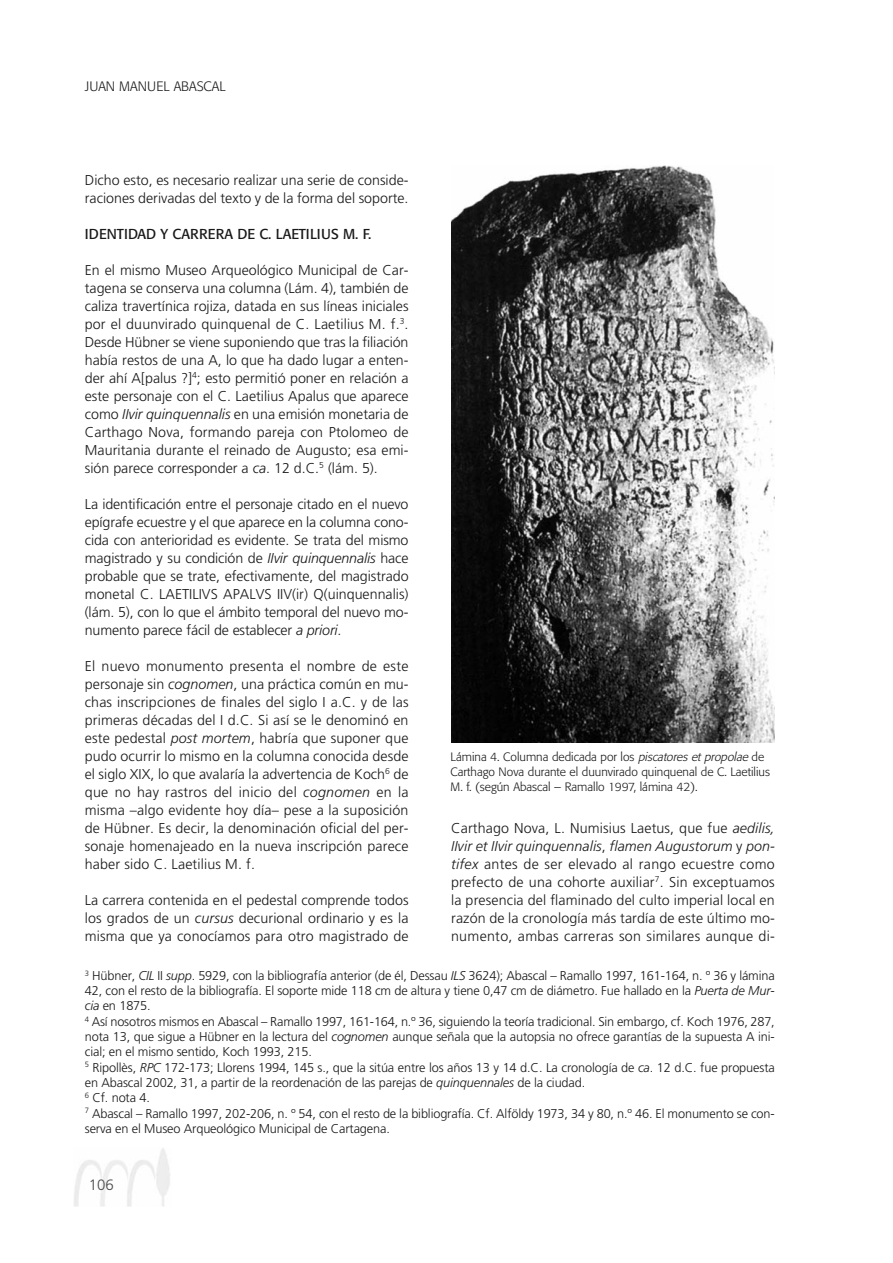
<style>
.page{position:relative;width:893px;height:1263px;background:#fff}
.page>*{position:absolute;margin:0;border:0;box-sizing:border-box;transform-origin:0 0}
.t1{font:300 15px "Frutiger LT";color:#474747}
.t2{font:300 14.25px/18px "Frutiger LT";letter-spacing:.005em;color:#191919;text-align:justify}
.t3{font:14.25px "Formata";color:#191919}
.t4{font:300 13.5px "Formata";color:#191919}
.t5{font:300 12.75px/15.3px "Frutiger LT";letter-spacing:-.01em;color:#191919}
.t6{font:300 12px/14.9px "Formata";color:#191919}
.s1{font-style:italic}
</style>
<div class="page">
<img style="left:74px;top:1148px;width:96px;height:58px">
<img style="left:452px;top:166px;width:323px;height:577px">
<p class="t4" style="left:85px;top:81px;width:142px">JUAN MANUEL ABASCAL</p>
<p class="t2" style="left:85px;top:172px;width:325px">Dicho esto, es necesario realizar una serie de conside&shy;raciones derivadas del texto y de la forma del soporte.</p>
<p class="t3" style="left:85px;top:228px;width:288px">IDENTIDAD Y CARRERA DE C. LAETILIUS M. F.</p>
<p class="t2" style="left:85px;top:262px;width:325px">En el mismo Museo Arqueológico Municipal de Car&shy;tagena se conserva una columna (Lám. 4), también de caliza travertínica rojiza, datada en sus líneas iniciales por el duunvirado quinquenal de C. Laetilius M. f.<sup>3</sup>.<br>Desde Hübner se viene suponiendo que tras la filiación había restos de una A, lo que ha dado lugar a enten&shy;der ahí A[palus ?]<sup>4</sup>; esto permitió poner en relación a este personaje con el C. Laetilius Apalus que aparece como <span class="s1">IIvir quinquennalis</span> en una emisión monetaria de Carthago Nova, formando pareja con Ptolomeo de Mauritania durante el reinado de Augusto; esa emi&shy;sión parece corresponder a <span class="s1">ca</span>. 12 d.C.<sup>5</sup> (lám. 5).</p>
<p class="t2" style="left:85px;top:496px;width:325px">La identificación entre el personaje citado en el nuevo epígrafe ecuestre y el que aparece en la columna cono&shy;cida con anterioridad es evidente. Se trata del mismo magistrado y su condición de <span class="s1">IIvir quinquennalis</span> hace probable que se trate, efectivamente, del magistrado monetal C. LAETILIVS APALVS IIV(ir) Q(uinquennalis) (lám. 5), con lo que el ámbito temporal del nuevo mo&shy;numento parece fácil de establecer <span class="s1">a priori</span>.</p>
<p class="t2" style="left:85px;top:658px;width:325px">El nuevo monumento presenta el nombre de este personaje sin <span class="s1">cognomen</span>, una práctica común en mu&shy;chas inscripciones de finales del siglo I a.C. y de las primeras décadas del I d.C. Si así se le denominó en este pedestal <span class="s1">post mortem</span>, habría que suponer que pudo ocurrir lo mismo en la columna conocida desde el siglo XIX, lo que avalaría la advertencia de Koch<sup>6</sup> de que no hay rastros del inicio del <span class="s1">cognomen</span> en la misma –algo evidente hoy día– pese a la suposición de Hübner. Es decir, la denominación oficial del per&shy;sonaje homenajeado en la nueva inscripción parece haber sido C. Laetilius M. f.</p>
<p class="t2" style="left:85px;top:892px;width:325px">La carrera contenida en el pedestal comprende todos los grados de un <span class="s1">cursus</span> decurional ordinario y es la misma que ya conocíamos para otro magistrado de</p>
<p class="t6" style="left:451px;top:750px;width:321px">Lámina 4. Columna dedicada por los <span class="s1">piscatores et propolae</span>de<br>Carthago Nova durante el duunvirado quinquenal de C. Laetilius<br>M. f. (según Abascal – Ramallo 1997, lámina 42).</p>
<p class="t2" style="left:451px;top:820px;width:325px">Carthago Nova, L. Numisius Laetus, que fue <span class="s1">aedilis, IIvir et IIvir quinquennalis</span>, <span class="s1">flamen Augustorum</span> y <span class="s1">pon&shy;tifex</span> antes de ser elevado al rango ecuestre como prefecto de una cohorte auxiliar<sup>7</sup>. Sin exceptuamos la presencia del flaminado del culto imperial local en razón de la cronología más tardía de este último mo&shy;numento, ambas carreras son similares aunque di-</p>
<p class="t5" style="left:85px;top:969px;width:691px"><sup>3</sup> Hübner, <span class="s1">CIL</span> II <span class="s1">supp</span>. 5929, con la bibliografía anterior (de él, Dessau <span class="s1">ILS</span> 3624); Abascal – Ramallo 1997, 161-164, n. º 36 y lámina 42, con el resto de la bibliografía. El soporte mide 118 cm de altura y tiene 0,47 cm de diámetro. Fue hallado en la <span class="s1">Puerta de Mur&shy;cia</span> en 1875.<br><sup>4</sup> Así nosotros mismos en Abascal – Ramallo 1997, 161-164, n.º 36, siguiendo la teoría tradicional. Sin embargo, cf. Koch 1976, 287, nota 13, que sigue a Hübner en la lectura del <span class="s1">cognomen</span> aunque señala que la autopsia no ofrece garantías de la supuesta A ini&shy;cial; en el mismo sentido, Koch 1993, 215.<br><sup>5</sup> Ripollès, <span class="s1">RPC</span> 172-173; Llorens 1994, 145 s., que la sitúa entre los años 13 y 14 d.C. La cronología de <span class="s1">ca</span>. 12 d.C. fue propuesta en Abascal 2002, 31, a partir de la reordenación de las parejas de <span class="s1">quinquennales</span> de la ciudad.<br><sup>6</sup> Cf. nota 4.<br><sup>7</sup> Abascal – Ramallo 1997, 202-206, n. º 54, con el resto de la bibliografía. Cf. Alföldy 1973, 34 y 80, n.º 46. El monumento se con&shy;serva en el Museo Arqueológico Municipal de Cartagena.</p>
<p class="t1" style="left:89px;top:1179px;width:27px">106</p>
</div>
